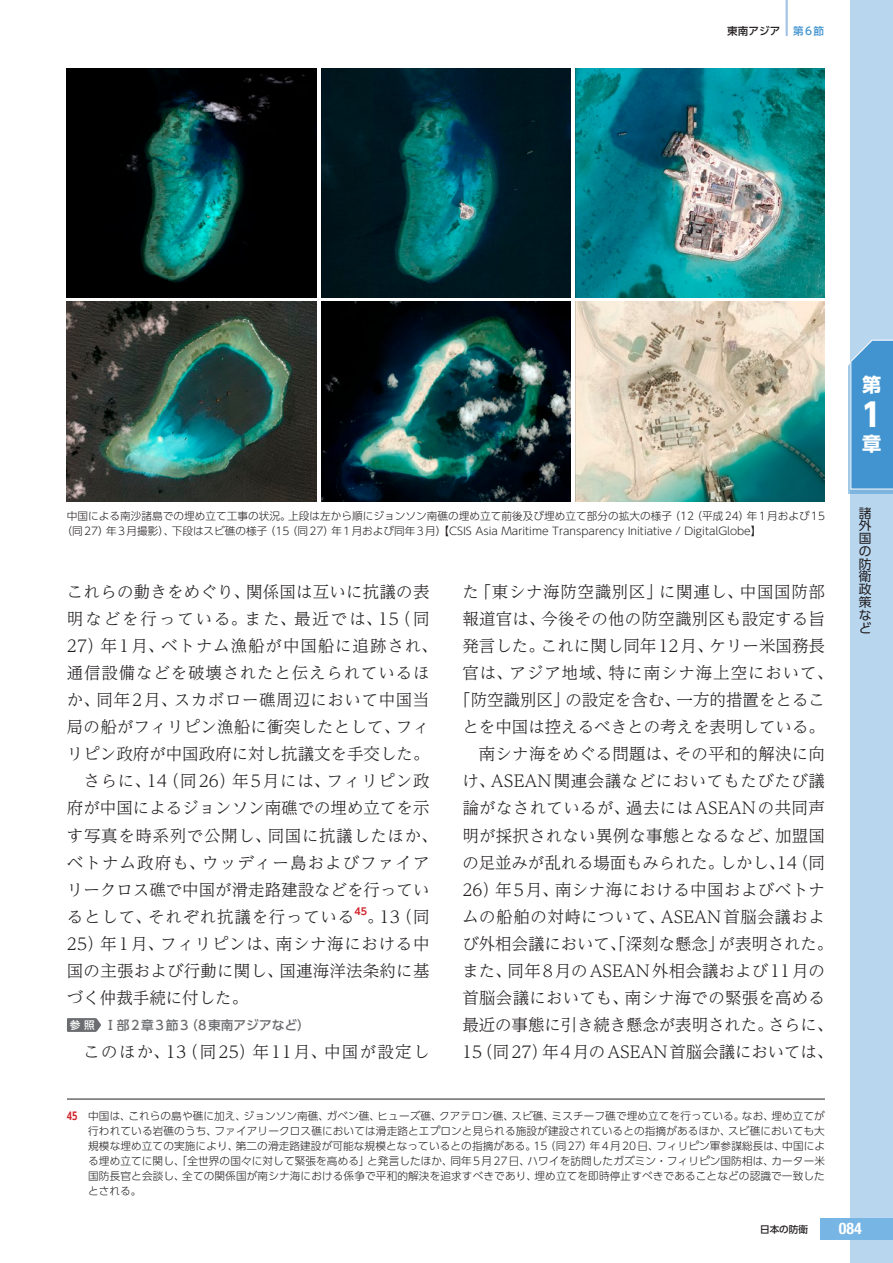
<style>
.page{position:relative;width:893px;height:1263px;background:#fff}
.page>*{position:absolute;margin:0;border:0;box-sizing:border-box;transform-origin:0 0}
.t1{font:700 31.95px "UD Shin Go Pro";color:#fff}
.t2{font:700 19.2px "UD Shin Go Pro";color:#fff}
.t3{font:300 16.5px/27.2px "UD Reimin Pro";letter-spacing:.015em;color:#231f20;text-align:justify}
.t4{font:300 16.5px "UD Reimin Pro";letter-spacing:-.005em;color:#231f20}
.t5{font:300 16.5px "UD Reimin Pro";letter-spacing:.055em;color:#231f20}
.t6{font:300 16.5px "UD Reimin Pro";letter-spacing:.04em;color:#231f20}
.t7{font:300 16.5px "UD Reimin Pro";letter-spacing:.045em;color:#231f20}
.t8{font:300 16.5px "UD Reimin Pro";letter-spacing:.08em;color:#231f20}
.t9{font:300 16.5px "UD Reimin Pro";letter-spacing:.115em;color:#231f20}
.t10{font:300 16.5px "UD Reimin Pro";letter-spacing:.035em;color:#231f20}
.t11{font:300 16.5px "UD Reimin Pro";letter-spacing:.05em;color:#231f20}
.t12{font:300 16.5px "UD Reimin Pro";letter-spacing:.065em;color:#231f20}
.t13{font:700 condensed 15.9px "Helvetica Neue LT Std";color:#fff}
.t14{font:500 12.75px "UD Shin Go Pro";color:#6c6d70}
.t15{font:12.75px/12.8px "UD Shin Go Pro";color:#231f20;text-align:justify}
.t16{font:300 10.65px/14.9px "UD Shin Go Pro";letter-spacing:.005em;color:#231f20;text-align:justify}
.t17{font:500 10.65px "UD Shin Go Pro";color:#231f20}
.t18{font:500 10.65px "UD Shin Go Pro";color:#fff}
.t19{font:500 9.6px "UD Shin Go Pro";color:#231f20}
.t20{font:700 9.6px "UD Shin Go Pro De";color:#d1232a}
.s1{color:#4194d0}
.s2{font-family:"UD Shin Go Pro De";font-weight:700;color:#d1232a}
</style>
<div class="page">
<svg style="left:67px;top:1018px;width:34px;height:14px"></svg>
<hr style="left:67px;top:1099px;width:758px;height:1px;background:#231f20">
<img style="left:67px;top:68px;width:250px;height:230px">
<img style="left:321px;top:68px;width:250px;height:230px">
<img style="left:575px;top:68px;width:250px;height:230px">
<img style="left:67px;top:302px;width:250px;height:200px">
<img style="left:321px;top:302px;width:250px;height:200px">
<img style="left:575px;top:302px;width:250px;height:200px">
<div style="left:850px;top:0;width:43px;height:1263px;background:#b9d6ef"></div>
<div style="left:848px;top:344px;width:45px;height:150px;background:#4194d0;opacity:.5"></div>
<svg style="left:850px;top:339px;width:43px;height:151px"></svg>
<div style="left:821px;top:1218px;width:72px;height:21px;background:#77b6e4"></div>
<hr style="left:786px;top:0;width:2px;height:36px;background:#a1c1e5">
<p class="t17" style="left:727px;top:22px;width:98px">東南アジア <span class="s1">第6節</span></p>
<p class="t16" style="left:62px;top:508px;width:765px;text-indent:5px">中国による南沙諸島での埋め立て工事の状況。上段は左から順にジョンソン南礁の埋め立て前後及び埋め立て部分の拡大の様子（12（平成24）年1月および15（同27）年3月撮影）、下段はスビ礁の様子（15（同27）年1月および同年3月）【CSIS Asia Maritime Transparency Initiative / DigitalGlobe】</p>
<h3 class="t3" style="left:67px;top:577px;width:364px">これらの動きをめぐり、関係国は互いに抗議の表</h3>
<h3 class="t9" style="left:67px;top:605px;width:364px">明などを行っている。また、最近では、15（同</h3>
<h3 class="t5" style="left:67px;top:632px;width:372px">27）年1月、ベトナム漁船が中国船に追跡され、</h3>
<h3 class="t11" style="left:67px;top:659px;width:364px">通信設備などを破壊されたと伝えられているほ</h3>
<h3 class="t10" style="left:67px;top:686px;width:364px">か、同年2月、スカボロー礁周辺において中国当</h3>
<h3 class="t3" style="left:67px;top:713px;width:364px">局の船がフィリピン漁船に衝突したとして、フィ</h3>
<h3 class="t3" style="left:67px;top:740px;width:364px">リピン政府が中国政府に対し抗議文を手交した。</h3>
<h3 class="t7" style="left:83px;top:768px;width:348px">さらに、14（同26）年5月には、フィリピン政</h3>
<h3 class="t3" style="left:67px;top:794px;width:364px">府が中国によるジョンソン南礁での埋め立てを示</h3>
<h3 class="t6" style="left:67px;top:822px;width:372px">す写真を時系列で公開し、同国に抗議したほか、</h3>
<h3 class="t12" style="left:67px;top:849px;width:364px">ベトナム政府も、ウッディー島およびファイア</h3>
<h3 class="t3" style="left:67px;top:875px;width:364px">リークロス礁で中国が滑走路建設などを行ってい</h3>
<h3 class="t7" style="left:67px;top:903px;width:289px">るとして、それぞれ抗議を行っている</h3>
<p class="t20" style="left:354px;top:903px;width:14px">45</p>
<h3 class="t3" style="left:67px;top:902px;width:364px;text-indent:300px">。13（同25）年1月、フィリピンは、南シナ海における中国の主張および行動に関し、国連海洋法条約に基づく仲裁手続に付した。</h3>
<p class="t14" style="left:104px;top:1015px;width:207px">Ⅰ部2章3節3（8東南アジアなど）</p>
<h3 class="t8" style="left:83px;top:1039px;width:348px">このほか、13（同25）年11月、中国が設定し</h3>
<p class="t18" style="left:70px;top:1016px;width:26px">参照</p>
<h3 class="t6" style="left:462px;top:578px;width:364px">た「東シナ海防空識別区」に関連し、中国国防部</h3>
<h3 class="t3" style="left:462px;top:604px;width:364px">報道官は、今後その他の防空識別区も設定する旨</h3>
<h3 class="t3" style="left:462px;top:631px;width:364px">発言した。これに関し同年12月、ケリー米国務長</h3>
<h3 class="t5" style="left:462px;top:659px;width:372px">官は、アジア地域、特に南シナ海上空において、</h3>
<h3 class="t3" style="left:454px;top:686px;width:372px">「防空識別区」の設定を含む、一方的措置をとるこ</h3>
<h3 class="t3" style="left:462px;top:713px;width:364px">とを中国は控えるべきとの考えを表明している。</h3>
<h3 class="t3" style="left:479px;top:740px;width:348px">南シナ海をめぐる問題は、その平和的解決に向</h3>
<h3 class="t3" style="left:462px;top:767px;width:364px">け、ASEAN関連会議などにおいてもたびたび議</h3>
<h3 class="t3" style="left:462px;top:794px;width:364px">論がなされているが、過去にはASEANの共同声</h3>
<h3 class="t3" style="left:462px;top:821px;width:364px">明が採択されない異例な事態となるなど、加盟国</h3>
<h3 class="t4" style="left:462px;top:849px;width:364px">の足並みが乱れる場面もみられた。しかし、14（同</h3>
<h3 class="t3" style="left:462px;top:875px;width:364px">26）年5月、南シナ海における中国およびベトナ</h3>
<h3 class="t3" style="left:462px;top:902px;width:364px">ムの船舶の対峙について、ASEAN首脳会議およ</h3>
<h3 class="t4" style="left:462px;top:930px;width:372px">び外相会議において、「深刻な懸念」が表明された。</h3>
<h3 class="t3" style="left:462px;top:957px;width:364px">また、同年8月のASEAN外相会議および11月の</h3>
<h3 class="t3" style="left:462px;top:984px;width:364px">首脳会議においても、南シナ海での緊張を高める</h3>
<h3 class="t4" style="left:462px;top:1012px;width:372px">最近の事態に引き続き懸念が表明された。さらに、</h3>
<h3 class="t4" style="left:462px;top:1039px;width:372px">15（同27）年4月のASEAN首脳会議においては、</h3>
<p class="t16" style="left:88px;top:1108px;width:738px;text-indent:-21px"><span class="s2">45</span> 中国は、これらの島や礁に加え、ジョンソン南礁、ガベン礁、ヒューズ礁、クアテロン礁、スビ礁、ミスチーフ礁で埋め立てを行っている。なお、埋め立てが行われている岩礁のうち、ファイアリークロス礁においては滑走路とエプロンと見られる施設が建設されているとの指摘があるほか、スビ礁においても大規模な埋め立ての実施により、第二の滑走路建設が可能な規模となっているとの指摘がある。15（同27）年4月20日、フィリピン軍参謀総長は、中国による埋め立てに関し、「全世界の国々に対して緊張を高める」と発言したほか、同年5月27日、ハワイを訪問したガズミン・フィリピン国防相は、カーター米国防長官と会談し、全ての関係国が南シナ海における係争で平和的解決を追求すべきであり、埋め立てを即時停止すべきであることなどの認識で一致したとされる。</p>
<h2 class="t2" style="left:862px;top:369px;width:20px">第</h2>
<h1 class="t1" style="left:856px;top:389px;width:21px">１</h1>
<h2 class="t2" style="left:862px;top:428px;width:20px">章</h2>
<p class="t15" style="left:859px;top:506px;width:14px">諸外国の防衛政策など</p>
<p class="t19" style="left:760px;top:1221px;width:49px">日本の防衛</p>
<h3 class="t13" style="left:839px;top:1219px;width:24px">084</h3>
</div>
